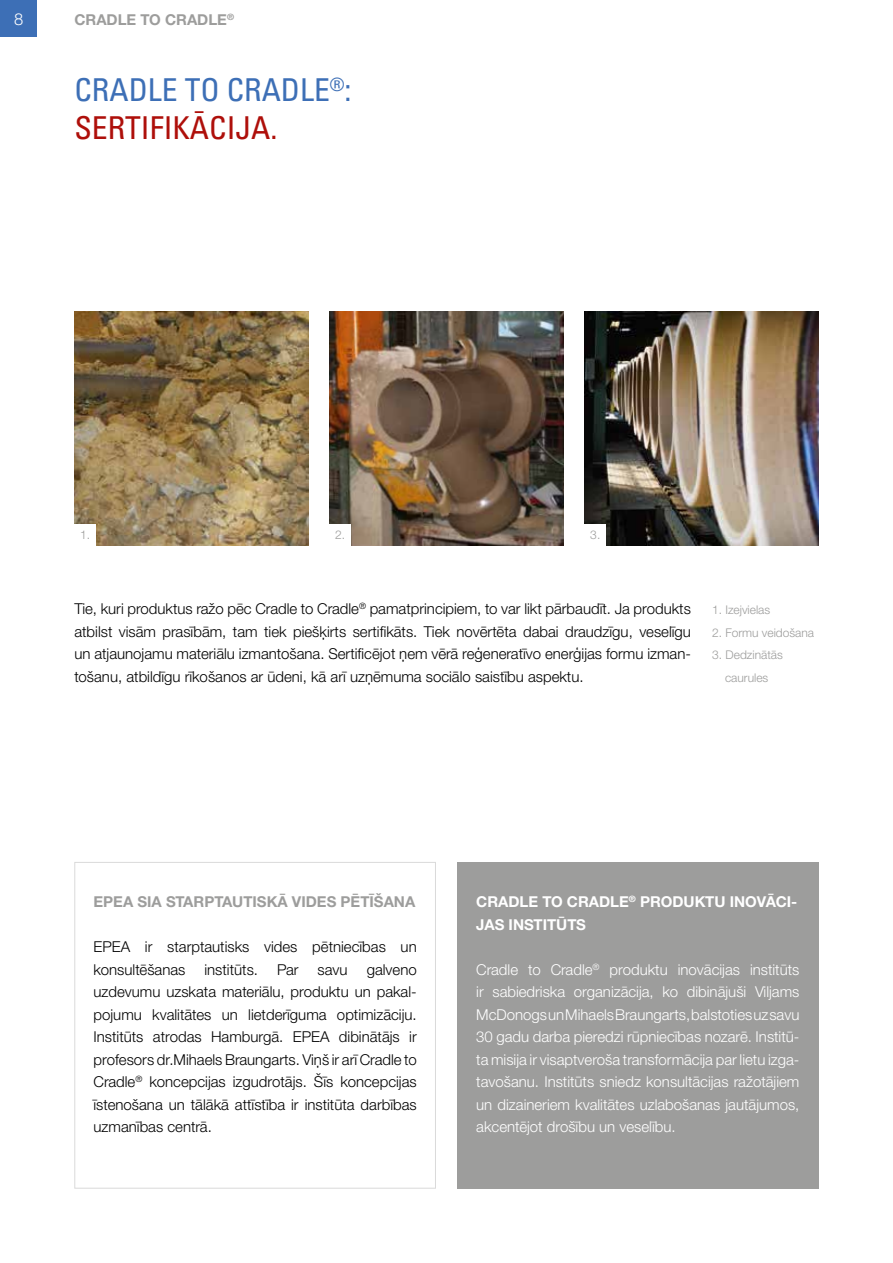
<style>
.page{position:relative;width:893px;height:1263px;background:#fff}
.page>*{position:absolute;margin:0;border:0;box-sizing:border-box;transform-origin:0 0}
.t1{font:condensed 31.5px/37.5px "Univers LT Pro";color:#3d6fb6}
.t2{font:300 16.5px "Helvetica Neue LTW1 G";color:#fff}
.t3{font:300 15px/22.5px "Helvetica Neue LTW1 G";color:#000;text-align:justify}
.t4{font:300 15px/22.5px "Helvetica Neue LTW1 G";color:#fff;text-align:justify}
.t5{font:700 15px "Helvetica Neue LTW1 G";color:#9d9d9c}
.t6{font:700 15px/22.5px "Helvetica Neue LTW1 G";color:#fff}
.t7{font:300 12px/22.5px "Helvetica Neue LTW1 G";color:#9d9d9c;text-align:center}
.s1{color:#ae0f0a}
</style>
<div class="page">
<div style="left:457px;top:862px;width:362px;height:326px;background:#9d9d9c"></div>
<div style="left:74px;top:862px;width:362px;height:326px;border:1px solid #dadada"></div>
<img style="left:74px;top:312px;width:234px;height:234px">
<img style="left:330px;top:312px;width:233px;height:234px">
<img style="left:585px;top:312px;width:234px;height:234px">
<div style="left:74px;top:524px;width:22px;height:22px;background:#fff"></div>
<div style="left:330px;top:524px;width:21px;height:22px;background:#fff"></div>
<div style="left:585px;top:524px;width:21px;height:22px;background:#fff"></div>
<div style="left:0;top:0;width:37px;height:37px;background:#3d6fb6"></div>
<p class="t2" style="left:14px;top:9px;width:11px">8</p>
<p class="t5" style="left:74px;top:10px;width:161px">CRADLE TO CRADLE<sup>®</sup></p>
<h1 class="t1" style="left:74px;top:71px;width:279px">CRADLE TO CRADLE<sup>®</sup>:<br><span class="s1">SERTIFIKĀCIJA.</span></h1>
<p class="t7" style="left:80px;top:523px;width:12px">1.</p>
<p class="t7" style="left:335px;top:523px;width:12px">2.</p>
<p class="t7" style="left:590px;top:523px;width:12px">3.</p>
<p class="t3" style="left:74px;top:598px;width:618px">Tie, kuri produktus ražo pēc Cradle to Cradle<sup>®</sup> pamatprincipiem, to var likt pārbaudīt. Ja produkts atbilst visām prasībām, tam tiek piešķirts sertifikāts. Tiek novērtēta dabai draudzīgu, veselīgu un atjaunojamu materiālu izmantošana. Sertificējot ņem vērā reģeneratīvo enerģijas formu izman&shy;tošanu, atbildīgu rīkošanos ar ūdeni, kā arī uzņēmuma sociālo saistību aspektu.</p>
<p class="t7" style="left:712px;top:599px;width:60px">1. Izejvielas</p>
<p class="t7" style="left:712px;top:621px;width:103px">2. Formu veidošana</p>
<p class="t7" style="left:712px;top:644px;width:72px">3. Dedzinātās caurules</p>
<p class="t5" style="left:94px;top:892px;width:323px">EPEA SIA STARPTAUTISKĀ VIDES PĒTĪŠANA</p>
<p class="t3" style="left:94px;top:935px;width:325px">EPEA ir starptautisks vides pētniecības un konsultēšanas</p>
<p class="t3" style="left:94px;top:958px;width:325px;text-indent:273px">galveno uzdevumu uzskata materiālu, produktu un pakal&shy;pojumu kvalitātes un lietderīguma optimizāciju.<br>Institūts atrodas Hamburgā. EPEA dibinātājs ir profesors dr.Mihaels Braungarts. Viņš ir arī Cradle to Cradle<sup>®</sup> koncepcijas izgudrotājs. Šīs koncepcijas īstenošana un tālākā attīstība ir institūta darbības uzmanības centrā.</p>
<p class="t3" style="left:204px;top:958px;width:55px">institūts.</p>
<p class="t3" style="left:277px;top:958px;width:23px">Par</p>
<p class="t3" style="left:318px;top:958px;width:32px">savu</p>
<p class="t6" style="left:476px;top:890px;width:323px">CRADLE TO CRADLE<sup>®</sup> PRODUKTU INOVĀCI-<br>JAS INSTITŪTS</p>
<p class="t4" style="left:476px;top:958px;width:325px">Cradle to Cradle<sup>®</sup> produktu inovācijas institūts ir sabiedriska organizācija, ko dibinājuši Viljams McDonogs un Mihaels Braungarts, balstoties uz savu 30 gadu darba pieredzi rūpniecības nozarē. Institū&shy;ta misija ir visaptveroša transformācija par lietu izga&shy;tavošanu. Institūts sniedz konsultācijas ražotājiem un dizaineriem kvalitātes uzlabošanas jautājumos, akcentējot drošību un veselību.</p>
</div>
